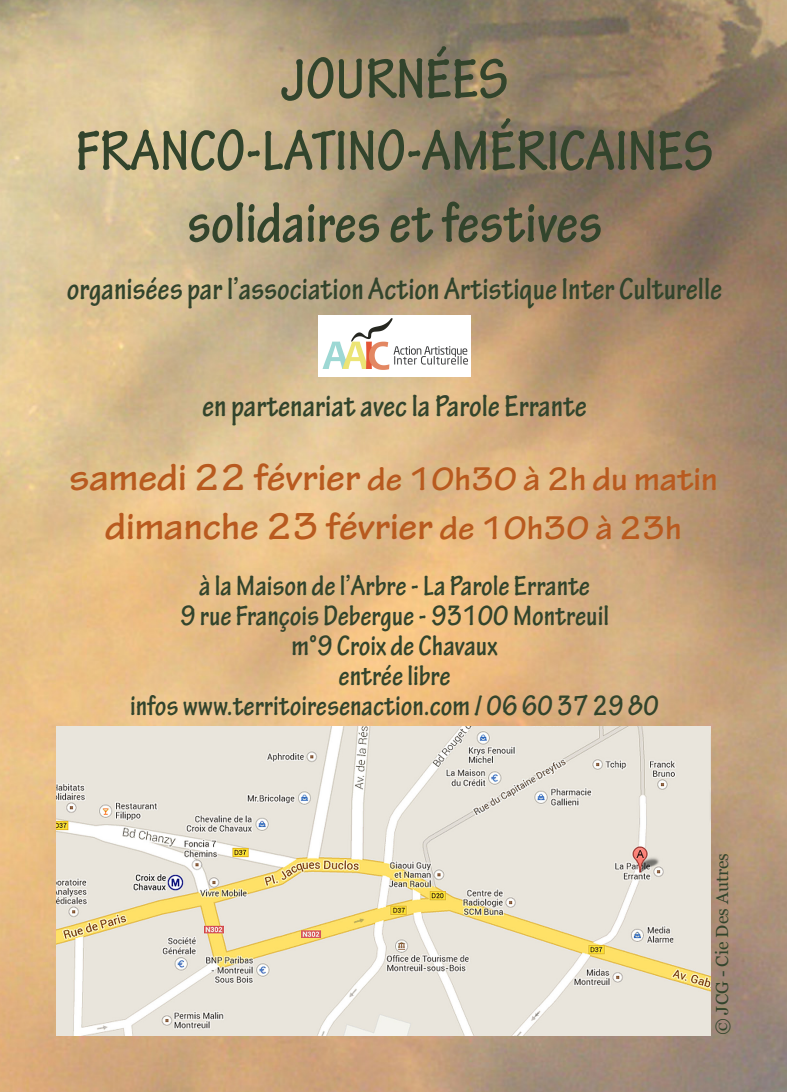
<style>
.page{position:relative;width:787px;height:1092px;background:#fff}
.page>*{position:absolute;margin:0;border:0;box-sizing:border-box;transform-origin:0 0}
.t1{font:700 condensed 60px/72px "Tekton Pro";color:#32442c;text-align:center}
.t2{font:700 40px "Tekton Pro";color:#b85a1f}
.t3{font:700 35px "Tekton Pro";color:#b85a1f}
.t4{font:700 condensed 32.5px "Tekton Pro";color:#32442c}
.t5{font:700 condensed 30px/30px "Tekton Pro";color:#32442c;text-align:center}
.t6{font:17.5px "Georgia";color:#32442c}
.s1{font-size:40px}
.s2{font-size:35px}
.s3{font-style:italic}
</style>
<div class="page">
<img style="left:0;top:0;width:787px;height:1091px">
<img style="left:57px;top:726px;width:653px;height:309px">
<img style="left:318px;top:316px;width:152px;height:60px">
<h1 class="t1" style="left:76px;top:44px;width:639px">JOURNÉES<br>FRANCO-LATINO-AMÉRICAINES solidaires et festives</h1>
<p class="t4" style="left:67px;top:269px;width:657px">organisées par l’association Action Artistique Inter Culturelle</p>
<p class="t4" style="left:202px;top:386px;width:386px">en partenariat avec la Parole Errante</p>
<p class="t3" style="left:69px;top:459px;width:650px"><span class="s1">samedi 22 février</span> de 10h30 à 2h du matin</p>
<h2 class="t2" style="left:105px;top:502px;width:578px">dimanche 23 février <span class="s2">de 10h30 à 23h</span></h2>
<p class="t5" style="left:130px;top:571px;width:530px">à la Maison de l’Arbre - La Parole Errante<br>9 rue François Debergue - 93100 Montreuil<br>m°9 Croix de Chavaux<br>entrée libre<br>infos www.territoiresenaction.com / 06 60 37 29 80</p>
<p class="t6" style="left:712px;top:1035px;width:184px;rotate:-90deg"><span class="s3">©</span> JCG - Cie Des Autres</p>
</div>
